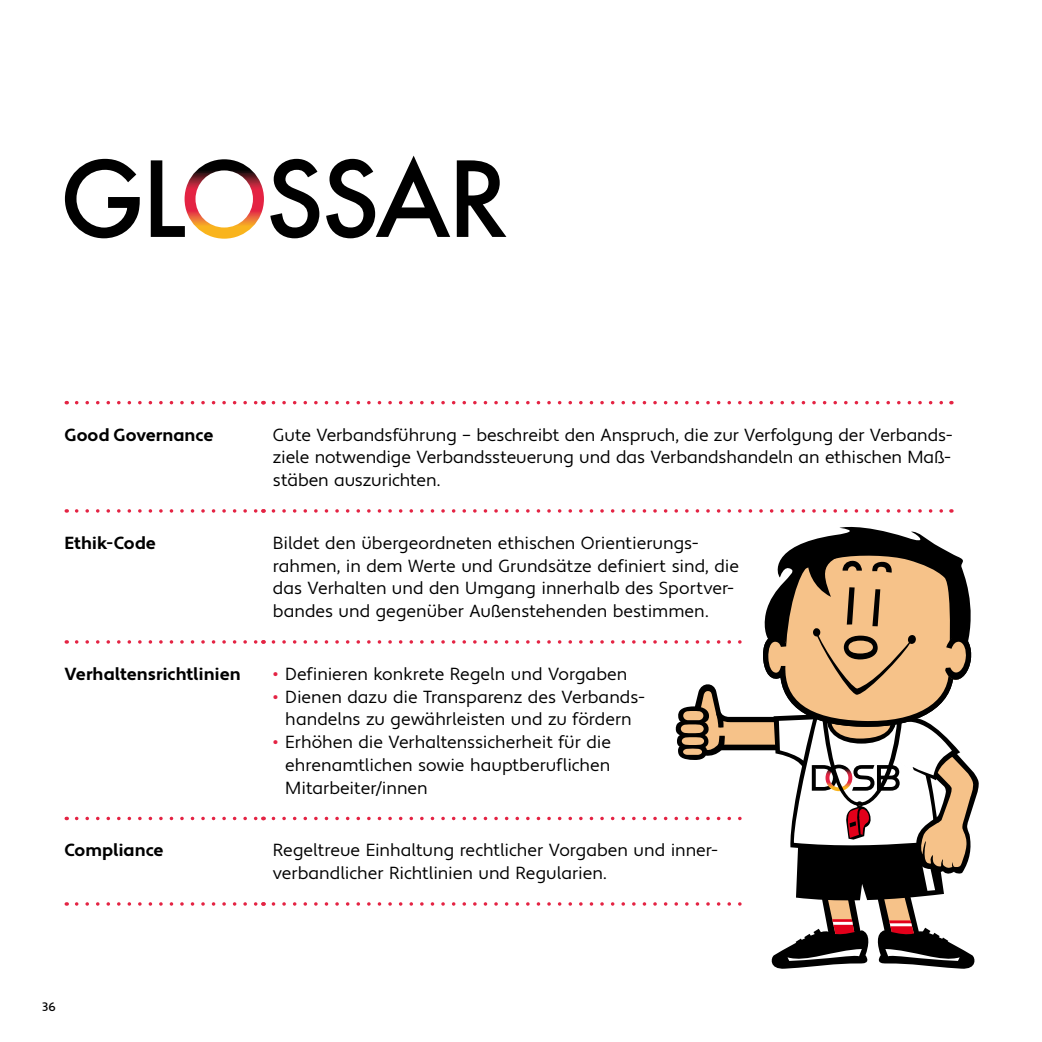
<style>
.page{position:relative;width:1042px;height:1042px;background:#fff}
.page>*{position:absolute;margin:0;border:0;box-sizing:border-box;transform-origin:0 0}
.t1{font:500 101.5px "Futura ND";letter-spacing:-.035em;color:#000}
.t2{font:17.5px/22.8px "Apertura";color:#000;text-align:justify}
.t3{font:700 17.5px "Apertura";letter-spacing:-.005em;color:#000}
.t4{font:500 12.25px "Apertura";color:#000}
.s1{font-size:19.25px;color:#e42343}
</style>
<div class="page">
<svg style="left:185px;top:159px;width:79px;height:80px"></svg>
<svg style="left:67px;top:509px;width:10px;height:4px"></svg>
<svg style="left:264px;top:509px;width:687px;height:4px"></svg>
<svg style="left:67px;top:640px;width:10px;height:4px"></svg>
<svg style="left:273px;top:401px;width:670px;height:3px"></svg>
<svg style="left:77px;top:401px;width:187px;height:3px"></svg>
<svg style="left:273px;top:509px;width:672px;height:4px"></svg>
<svg style="left:77px;top:509px;width:187px;height:4px"></svg>
<svg style="left:77px;top:640px;width:187px;height:4px"></svg>
<svg style="left:77px;top:817px;width:187px;height:3px"></svg>
<svg style="left:77px;top:902px;width:187px;height:3px"></svg>
<svg style="left:273px;top:527px;width:705px;height:441px"></svg>
<h1 class="t1" style="left:60px;top:132px;width:451px">GL SSAR</h1>
<p class="t3" style="left:64px;top:424px;width:150px">Good Governance</p>
<p class="t2" style="left:273px;top:424px;width:680px">Gute Verbandsführung – beschreibt den Anspruch, die zur Verfolgung der Verbands&shy;ziele notwendige Verbandssteuerung und das Verbandshandeln an ethischen Maß&shy;stäben auszurichten.</p>
<p class="t3" style="left:64px;top:532px;width:93px">Ethik-Code</p>
<p class="t2" style="left:273px;top:532px;width:467px;text-align:left">Bildet den übergeordneten ethischen Orientierungs&shy;rahmen, in dem Werte und Grundsätze definiert sind, die das Verhalten und den Umgang innerhalb des Sportver&shy;bandes und gegenüber Außenstehenden bestimmen.</p>
<p class="t3" style="left:64px;top:663px;width:178px">Verhaltensrichtlinien</p>
<p class="t2" style="left:273px;top:663px;width:356px"><span class="s1">•</span> Definieren konkrete Regeln und Vorgaben</p>
<p class="t2" style="left:273px;top:686px;width:372px;text-align:center"><span class="s1">•</span> Dienen dazu die Transparenz des Verbands&shy;handelns zu gewährleisten und zu fördern</p>
<p class="t2" style="left:285px;top:731px;width:327px;text-indent:-12px"><span class="s1">•</span> Erhöhen die Verhaltenssicherheit für die ehrenamtlichen sowie hauptberuflichen Mitarbeiter/innen</p>
<p class="t3" style="left:64px;top:840px;width:101px">Compliance</p>
<p class="t2" style="left:273px;top:839px;width:447px">Regeltreue Einhaltung rechtlicher Vorgaben und inner&shy;verbandlicher Richtlinien und Regularien.</p>
<p class="t4" style="left:42px;top:1000px;width:15px">36</p>
</div>
